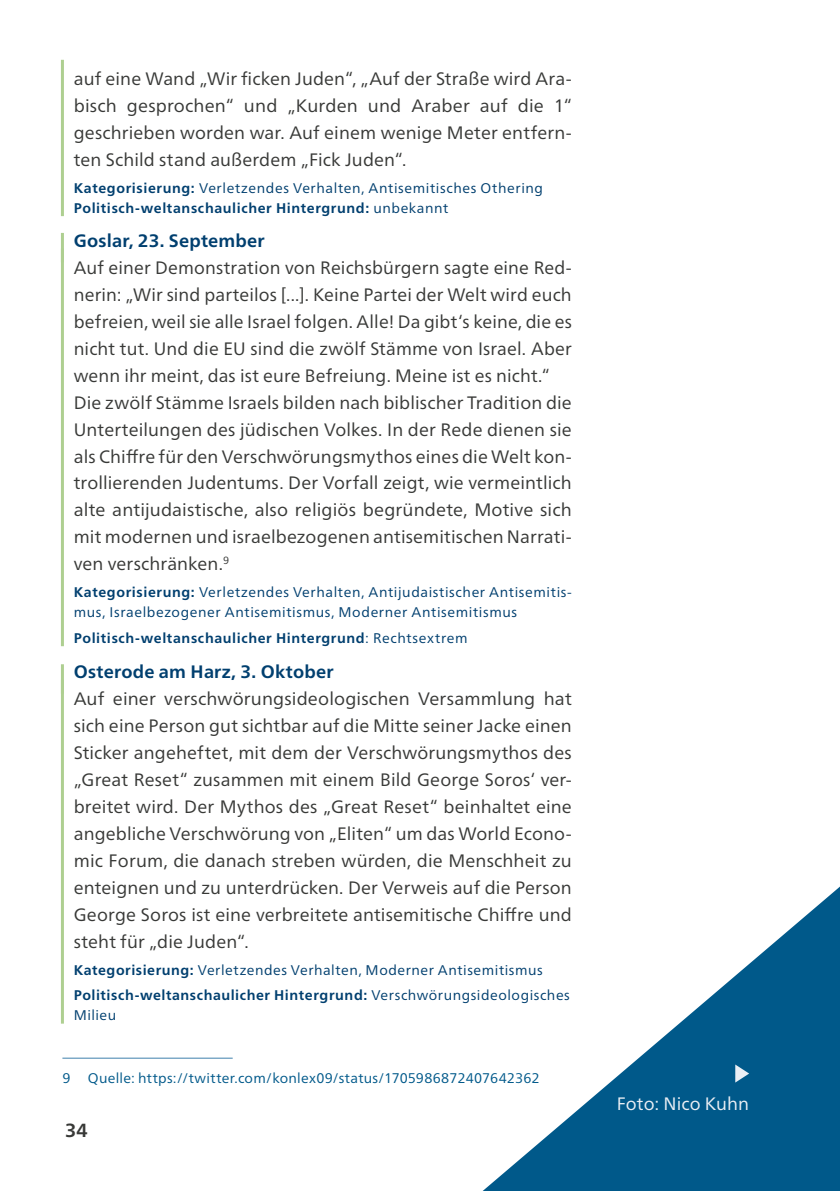
<style>
.page{position:relative;width:840px;height:1191px;background:#fff}
.page>*{position:absolute;margin:0;border:0;box-sizing:border-box;transform-origin:0 0}
.t1{font:700 19px "Neue Frutiger World";color:#383937}
.Vorfall{font:18px/27px "Neue Frutiger World";letter-spacing:.005em;color:#383937;text-align:justify}
.Vorfall_ort_Datum{font:700 18px "Neue Frutiger World";letter-spacing:.015em;color:#003f6f}
.Bildunter_Hell{font:18px "Neue Frutiger World";letter-spacing:.005em;color:#ebeff5}
.Vorfallkategorie{font:14px/20px "Neue Frutiger World";letter-spacing:.04em;color:#003f6f}
.Vorfallkategorie-2{font:700 14px/20px "Neue Frutiger World";letter-spacing:.04em;color:#003f6f}
.Fussnote_7_10{font:14px "Neue Frutiger World";letter-spacing:.015em;color:#00598a}
.s1{font-weight:700}
.s2{font-weight:400}
</style>
<div class="page">
<hr style="left:61px;top:60px;width:3px;height:156px;background:#aecf91">
<hr style="left:61px;top:233px;width:3px;height:29px;background:#aecf91">
<hr style="left:61px;top:248px;width:3px;height:398px;background:#aecf91">
<hr style="left:61px;top:664px;width:3px;height:29px;background:#aecf91">
<hr style="left:61px;top:680px;width:3px;height:343px;background:#aecf91">
<hr style="left:62px;top:1057px;width:170px;height:1px;background:#3f80ac">
<svg style="left:482px;top:887px;width:357px;height:304px"></svg>
<svg style="left:734px;top:1064px;width:14px;height:18px"></svg>
<p class="Vorfall" style="left:74px;top:66px;width:499px">auf eine Wand „Wir ficken Juden“, „Auf der Straße wird Ara&shy;bisch gesprochen“ und „Kurden und Araber auf die 1“ geschrieben worden war. Auf einem wenige Meter entfern&shy;ten Schild stand außerdem „Fick Juden“.</p>
<p class="Vorfallkategorie" style="left:74px;top:178px;width:470px"><span class="s1">Kategorisierung:</span> Verletzendes Verhalten, Antisemitisches Othering</p>
<p class="Vorfallkategorie-2" style="left:74px;top:198px;width:376px">Politisch-weltanschaulicher Hintergrund: <span class="s2">unbekannt</span></p>
<p class="Vorfall_ort_Datum" style="left:74px;top:225px;width:192px">Goslar, 23. September</p>
<p class="Vorfall" style="left:74px;top:254px;width:499px">Auf einer Demonstration von Reichsbürgern sagte eine Red&shy;nerin: „Wir sind parteilos [...]. Keine Partei der Welt wird euch befreien, weil sie alle Israel folgen. Alle! Da gibt‘s keine, die es nicht tut. Und die EU sind die zwölf Stämme von Israel. Aber wenn ihr meint, das ist eure Befreiung. Meine ist es nicht.“</p>
<p class="Vorfall" style="left:74px;top:389px;width:499px">Die zwölf Stämme Israels bilden nach biblischer Tradition die Unterteilungen des jüdischen Volkes. In der Rede dienen sie als Chiffre für den Verschwörungsmythos eines die Welt kon&shy;trollierenden Judentums. Der Vorfall zeigt, wie vermeintlich alte antijudaistische, also religiös begründete, Motive sich mit modernen und israelbezogenen antisemitischen Narrati&shy;ven verschränken.<sup>9</sup></p>
<p class="Vorfallkategorie" style="left:74px;top:582px;width:499px"><span class="s1">Kategorisierung:</span> Verletzendes Verhalten, Antijudaistischer Antisemitis&shy;mus, Israelbezogener Antisemitismus, Moderner Antisemitismus</p>
<p class="Vorfallkategorie-2" style="left:74px;top:628px;width:395px">Politisch-weltanschaulicher Hintergrund<span class="s2">: Rechtsextrem</span></p>
<p class="Vorfall_ort_Datum" style="left:74px;top:656px;width:261px">Osterode am Harz, 3. Oktober</p>
<p class="Vorfall" style="left:74px;top:685px;width:499px">Auf einer verschwörungsideologischen Versammlung hat sich eine Person gut sichtbar auf die Mitte seiner Jacke einen Sticker angeheftet, mit dem der Verschwörungsmythos des „Great Reset“ zusammen mit einem Bild George Soros‘ ver&shy;breitet wird. Der Mythos des „Great Reset“ beinhaltet eine angebliche Verschwörung von „Eliten“ um das World Econo&shy;mic Forum, die danach streben würden, die Menschheit zu enteignen und zu unterdrücken. Der Verweis auf die Person George Soros ist eine verbreitete antisemitische Chiffre und steht für „die Juden“.</p>
<p class="Vorfallkategorie" style="left:74px;top:960px;width:470px"><span class="s1">Kategorisierung:</span> Verletzendes Verhalten, Moderner Antisemitismus</p>
<p class="Vorfallkategorie-2" style="left:74px;top:985px;width:497px">Politisch-weltanschaulicher Hintergrund: <span class="s2">Verschwörungsideologisches<br>Milieu</span></p>
<p class="Fussnote_7_10" style="left:62px;top:1066px;width:478px">9 Quelle: https://twitter.com/konlex09/status/1705986872407642362</p>
<p class="t1" style="left:65px;top:1113px;width:24px">34</p>
<p class="Bildunter_Hell" style="left:616px;top:1089px;width:134px">Foto: Nico Kuhn</p>
</div>
